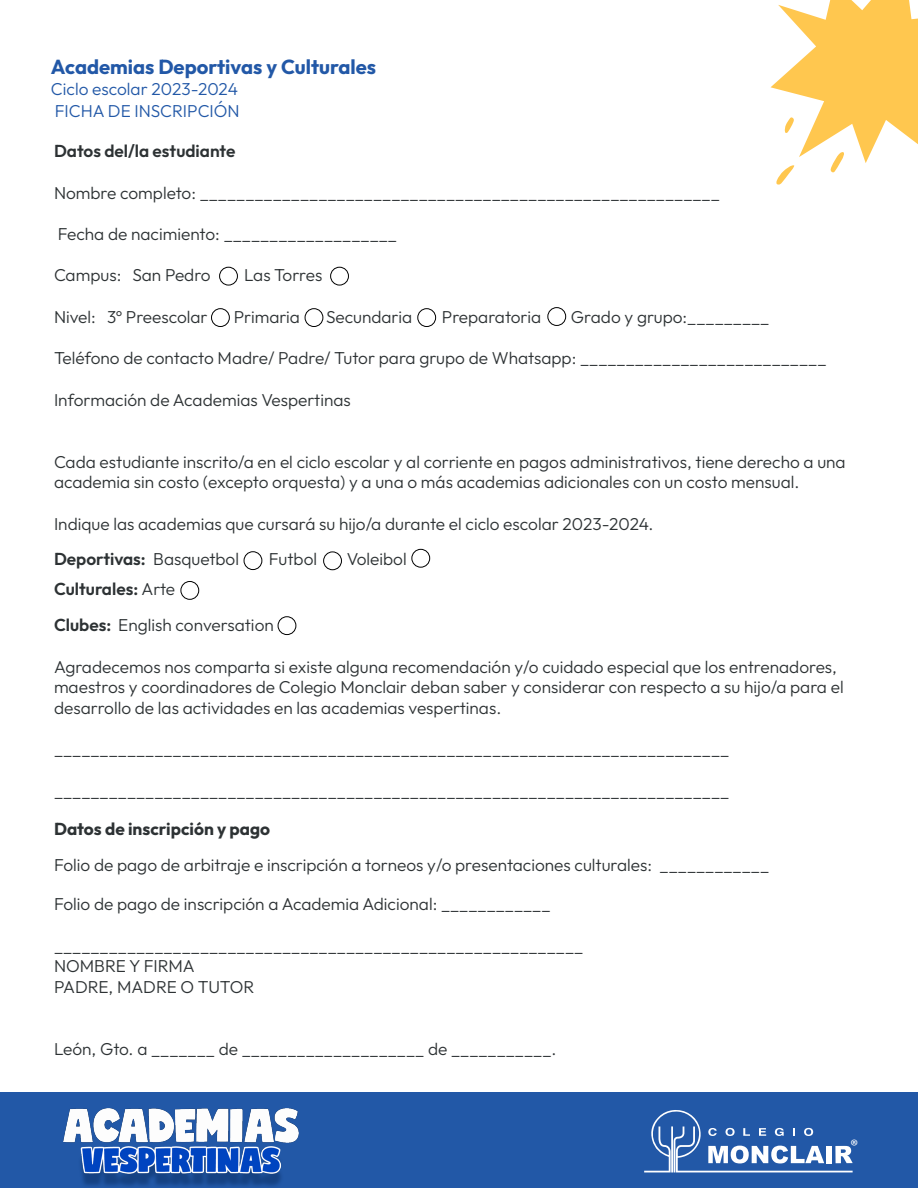
<style>
.page{position:relative;width:918px;height:1188px;background:#fff}
.page>*{position:absolute;margin:0;border:0;box-sizing:border-box;transform-origin:0 0}
.t1{font:700 20.25px "Outfit";color:#2258a7}
.t2{font:18.15px "Myriad Pro";color:#fff}
.t3{font:300 17.25px/20.7px "Outfit";color:#2d3234}
.t4{font:600 17.25px "Outfit";color:#2d3234}
.t5{font:300 17.25px "Outfit";color:#2258a7}
.t6{font:700 17.25px "Outfit";color:#2d3234}
.s1{font-weight:300}
.s2{font-weight:600}
</style>
<div class="page">
<div style="left:219px;top:267px;width:19px;height:18px;border:1px solid #000;border-radius:50%"></div>
<div style="left:211px;top:308px;width:19px;height:19px;border:1px solid #000;border-radius:50%"></div>
<div style="left:244px;top:552px;width:18px;height:18px;border:1px solid #000;border-radius:50%"></div>
<div style="left:323px;top:552px;width:19px;height:18px;border:1px solid #000;border-radius:50%"></div>
<div style="left:412px;top:549px;width:18px;height:18px;border:1px solid #000;border-radius:50%"></div>
<div style="left:181px;top:581px;width:18px;height:19px;border:1px solid #000;border-radius:50%"></div>
<div style="left:305px;top:308px;width:18px;height:19px;border:1px solid #000;border-radius:50%"></div>
<div style="left:418px;top:308px;width:18px;height:19px;border:1px solid #000;border-radius:50%"></div>
<div style="left:548px;top:307px;width:18px;height:19px;border:1px solid #000;border-radius:50%"></div>
<div style="left:330px;top:267px;width:19px;height:18px;border:1px solid #000;border-radius:50%"></div>
<div style="left:0;top:1093px;width:918px;height:95px;background:#2258a7"></div>
<img style="left:63px;top:1108px;width:235px;height:78px">
<svg style="left:771px;top:0;width:147px;height:185px"></svg>
<svg style="left:644px;top:1110px;width:209px;height:62px"></svg>
<div style="left:278px;top:617px;width:18px;height:18px;border:1px solid #000;border-radius:50%"></div>
<p class="t1" style="left:51px;top:56px;width:327px">Academias Deportivas y Culturales</p>
<p class="t5" style="left:51px;top:79px;width:189px">Ciclo escolar 2023-2024</p>
<p class="t5" style="left:55px;top:101px;width:187px">FICHA DE INSCRIPCIÓN</p>
<p class="t4" style="left:54px;top:141px;width:183px">Datos del/la estudiante</p>
<p class="t3" style="left:54px;top:182px;width:667px">Nombre completo: _________________________________________________________</p>
<p class="t3" style="left:58px;top:223px;width:341px">Fecha de nacimiento: ___________________</p>
<p class="t3" style="left:54px;top:265px;width:158px">Campus: San Pedro</p>
<p class="t3" style="left:244px;top:265px;width:80px">Las Torres</p>
<p class="t3" style="left:54px;top:306px;width:155px">Nivel: 3º Preescolar</p>
<p class="t3" style="left:234px;top:306px;width:68px">Primaria</p>
<p class="t3" style="left:326px;top:306px;width:88px">Secundaria</p>
<p class="t3" style="left:442px;top:306px;width:101px">Preparatoria</p>
<p class="t3" style="left:571px;top:306px;width:200px">Grado y grupo:_________</p>
<p class="t3" style="left:54px;top:348px;width:774px">Teléfono de contacto Madre/ Padre/ Tutor para grupo de Whatsapp: ___________________________</p>
<p class="t3" style="left:54px;top:389px;width:298px">Información de Academias Vespertinas</p>
<p class="t3" style="left:54px;top:451px;width:793px">Cada estudiante inscrito/a en el ciclo escolar y al corriente en pagos administrativos, tiene derecho a una academia sin costo (excepto orquesta) y a una o más academias adicionales con un costo mensual.</p>
<p class="t3" style="left:54px;top:513px;width:601px">Indique las academias que cursará su hijo/a durante el ciclo escolar 2023-2024.</p>
<p class="t4" style="left:54px;top:550px;width:187px">Deportivas: <span class="s1">Basquetbol</span></p>
<p class="t3" style="left:269px;top:549px;width:50px">Futbol</p>
<p class="t3" style="left:347px;top:549px;width:61px">Voleibol</p>
<p class="t4" style="left:54px;top:580px;width:123px">Culturales: <span class="s1">Arte</span></p>
<p class="t3" style="left:54px;top:615px;width:221px"><span class="s2">Clubes:</span> English conversation</p>
<p class="t3" style="left:54px;top:656px;width:791px">Agradecemos nos comparta si existe alguna recomendación y/o cuidado especial que los entrenadores, maestros y coordinadores de Colegio Monclair deban saber y considerar con respecto a su hijo/a para el desarrollo de las actividades en las academias vespertinas.</p>
<p class="t3" style="left:54px;top:739px;width:677px">__________________________________________________________________________</p>
<p class="t3" style="left:54px;top:780px;width:677px">__________________________________________________________________________</p>
<p class="t6" style="left:54px;top:820px;width:218px">Datos de inscripción y pago</p>
<p class="t3" style="left:54px;top:855px;width:717px">Folio de pago de arbitraje e inscripción a torneos y/o presentaciones culturales: ____________</p>
<p class="t3" style="left:54px;top:894px;width:498px">Folio de pago de inscripción a Academia Adicional: ____________</p>
<p class="t3" style="left:54px;top:935px;width:531px">__________________________________________________________</p>
<p class="t3" style="left:54px;top:956px;width:142px">NOMBRE Y FIRMA</p>
<p class="t3" style="left:54px;top:976px;width:202px">PADRE, MADRE O TUTOR</p>
<p class="t3" style="left:54px;top:1039px;width:504px">León, Gto. a _______ de ____________________ de ___________.</p>
<p class="t2" style="left:851px;top:1135px;width:9px">®</p>
</div>
